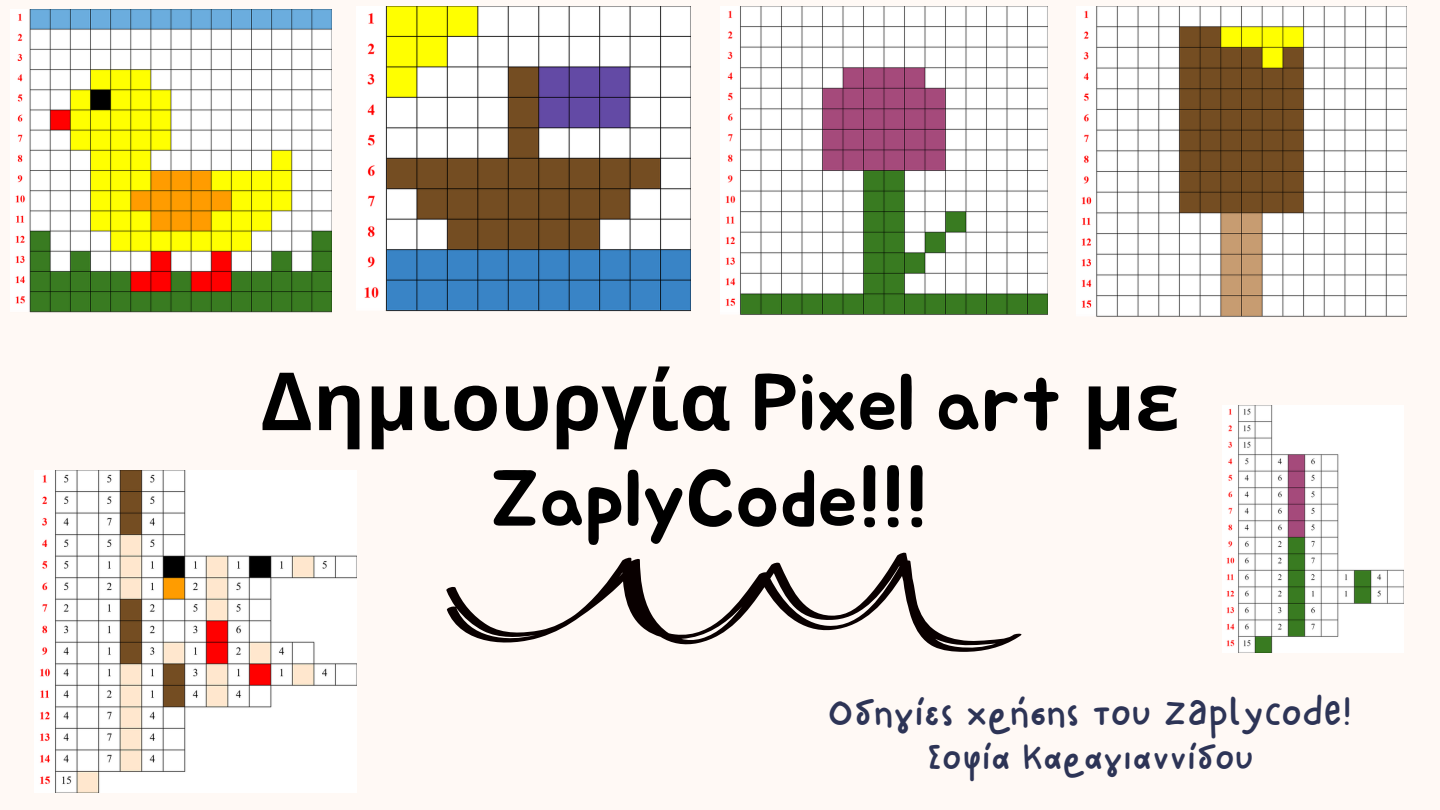
<style>
.page{position:relative;width:1440px;height:810px;background:#fff9f5}
.page>*{position:absolute;margin:0;border:0;box-sizing:border-box;transform-origin:0 0}
.t1{font:80px/96px "Jua";color:#000;text-align:center}
.t2{font:39px "NF One Little Font Regular";letter-spacing:.05em;color:#2d3456}
.t3{font:37px "NF One Little Font Regular";letter-spacing:.05em;color:#2d3456}
.s1{font-family:"Noto Sans";font-weight:700}
</style>
<div class="page">
<img style="left:364px;top:6px;width:327px;height:306px">
<img style="left:15px;top:10px;width:317px;height:303px">
<img style="left:1082px;top:6px;width:324px;height:311px">
<img style="left:726px;top:7px;width:322px;height:308px">
<svg style="left:446px;top:552px;width:576px;height:100px"></svg>
<img style="left:40px;top:470px;width:316px;height:322px">
<img style="left:1226px;top:405px;width:178px;height:247px">
<p class="t1" style="left:260px;top:358px;width:921px"><span class="s1">Δημιουργία</span> Pixel art <span class="s1">με<br></span>ZaplyCode!!!</p>
<p class="t2" style="left:829px;top:689px;width:524px">ΟΔΗΓΊΕΣ ΧΡΉΣΗΣ ΤΟΥ ZAPLYCODE!</p>
<p class="t3" style="left:927px;top:735px;width:327px">ΣΟΦΊΑ ΚΑΡΑΓΙΑΝΝΊΔΟΥ</p>
</div>
